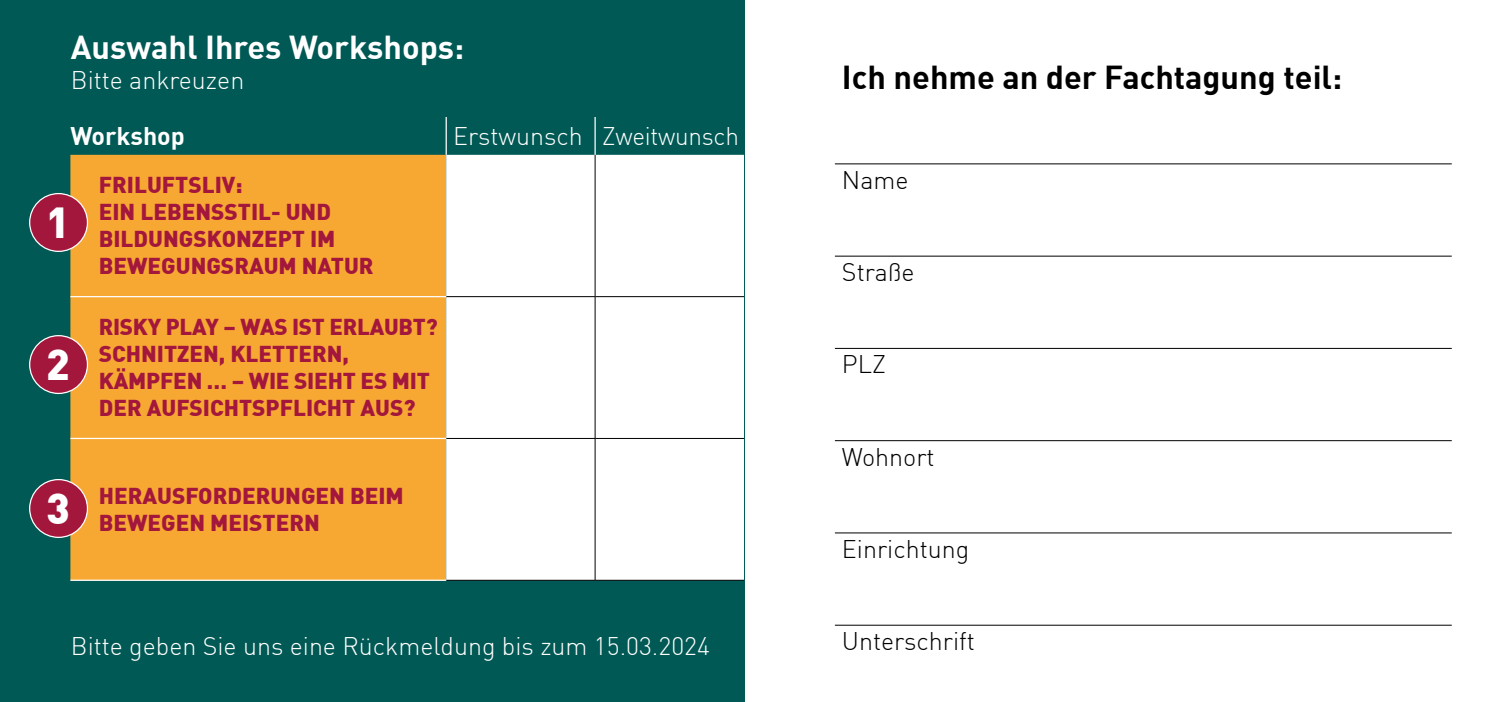
<style>
.page{position:relative;width:1489px;height:702px;background:#fff}
.page>*{position:absolute;margin:0;border:0;box-sizing:border-box;transform-origin:0 0}
.t1{font:900 42.5px "DIN";color:#fff}
.t2{font:700 32.5px "DIN";color:#000}
.t3{font:700 32.5px "DIN";color:#fff}
.t4{font:300 25px "DIN";color:#fff}
.t5{font:300 25px "DIN";color:#000}
.t6{font:700 25px "DIN";color:#fff}
.t7{font:900 22.5px/27px "DIN";color:#a3173d}
</style>
<div class="page">
<div style="left:0;top:0;width:744px;height:702px;background:#005954"></div>
<hr style="left:834px;top:163px;width:617px;height:1px;background:#000">
<hr style="left:834px;top:256px;width:617px;height:1px;background:#000">
<hr style="left:834px;top:348px;width:617px;height:1px;background:#000">
<hr style="left:834px;top:440px;width:617px;height:1px;background:#000">
<hr style="left:834px;top:532px;width:617px;height:1px;background:#000">
<hr style="left:834px;top:624px;width:617px;height:1px;background:#000">
<div style="left:70px;top:155px;width:376px;height:424px;background:#f7a833"></div>
<div style="left:446px;top:155px;width:298px;height:425px;background:#fff"></div>
<hr style="left:594px;top:155px;width:1px;height:141px;background:#000">
<hr style="left:446px;top:296px;width:149px;height:1px;background:#000">
<hr style="left:595px;top:296px;width:149px;height:1px;background:#000">
<hr style="left:594px;top:297px;width:1px;height:141px;background:#000">
<hr style="left:446px;top:438px;width:149px;height:1px;background:#000">
<hr style="left:595px;top:438px;width:149px;height:1px;background:#000">
<hr style="left:594px;top:439px;width:1px;height:141px;background:#000">
<hr style="left:446px;top:580px;width:149px;height:1px;background:#000">
<hr style="left:595px;top:580px;width:149px;height:1px;background:#000">
<hr style="left:70px;top:296px;width:376px;height:1px;background:#fff">
<hr style="left:70px;top:438px;width:376px;height:1px;background:#fff">
<hr style="left:70px;top:579px;width:376px;height:2px;background:#fff">
<hr style="left:445px;top:117px;width:2px;height:38px;background:#fff">
<hr style="left:594px;top:117px;width:1px;height:38px;background:#fff">
<div style="left:30px;top:193px;width:57px;height:58px;background:#a3173d;border-radius:50%"></div>
<div style="left:29px;top:193px;width:59px;height:59px;border:1px solid #fff;border-radius:50%"></div>
<div style="left:30px;top:335px;width:57px;height:58px;background:#a3173d;border-radius:50%"></div>
<div style="left:29px;top:335px;width:59px;height:59px;border:1px solid #fff;border-radius:50%"></div>
<div style="left:30px;top:479px;width:57px;height:58px;background:#a3173d;border-radius:50%"></div>
<div style="left:29px;top:479px;width:59px;height:59px;border:1px solid #fff;border-radius:50%"></div>
<h2 class="t3" style="left:71px;top:26px;width:395px">Auswahl Ihres Workshops:</h2>
<p class="t4" style="left:71px;top:64px;width:175px">Bitte ankreuzen</p>
<p class="t6" style="left:70px;top:119px;width:116px">Workshop</p>
<p class="t4" style="left:453px;top:120px;width:287px">Erstwunsch Zweitwunsch</p>
<p class="t7" style="left:99px;top:170px;width:276px">FRILUFTSLIV:<br>EIN LEBENSSTIL- UND<br>BILDUNGSKONZEPT IM<br>BEWEGUNGSRAUM NATUR</p>
<h1 class="t1" style="left:46px;top:194px;width:25px">1</h1>
<h1 class="t1" style="left:46px;top:336px;width:25px">2</h1>
<h1 class="t1" style="left:46px;top:479px;width:25px">3</h1>
<p class="t7" style="left:99px;top:312px;width:340px">RISKY PLAY – WAS IST ERLAUBT?<br>SCHNITZEN, KLETTERN,<br>KÄMPFEN … – WIE SIEHT ES MIT<br>DER AUFSICHTSPFLICHT AUS?</p>
<p class="t7" style="left:99px;top:481px;width:306px">HERAUSFORDERUNGEN BEIM<br>BEWEGEN MEISTERN</p>
<p class="t4" style="left:71px;top:630px;width:640px">Bitte geben Sie uns eine Rückmeldung bis zum 15.03.2024</p>
<h2 class="t2" style="left:842px;top:56px;width:501px">Ich nehme an der Fachtagung teil:</h2>
<p class="t5" style="left:842px;top:164px;width:68px">Name</p>
<p class="t5" style="left:842px;top:256px;width:74px">Straße</p>
<p class="t5" style="left:842px;top:349px;width:46px">PLZ</p>
<p class="t5" style="left:842px;top:441px;width:94px">Wohnort</p>
<p class="t5" style="left:842px;top:533px;width:129px">Einrichtung</p>
<p class="t5" style="left:842px;top:625px;width:134px">Unterschrift</p>
</div>
